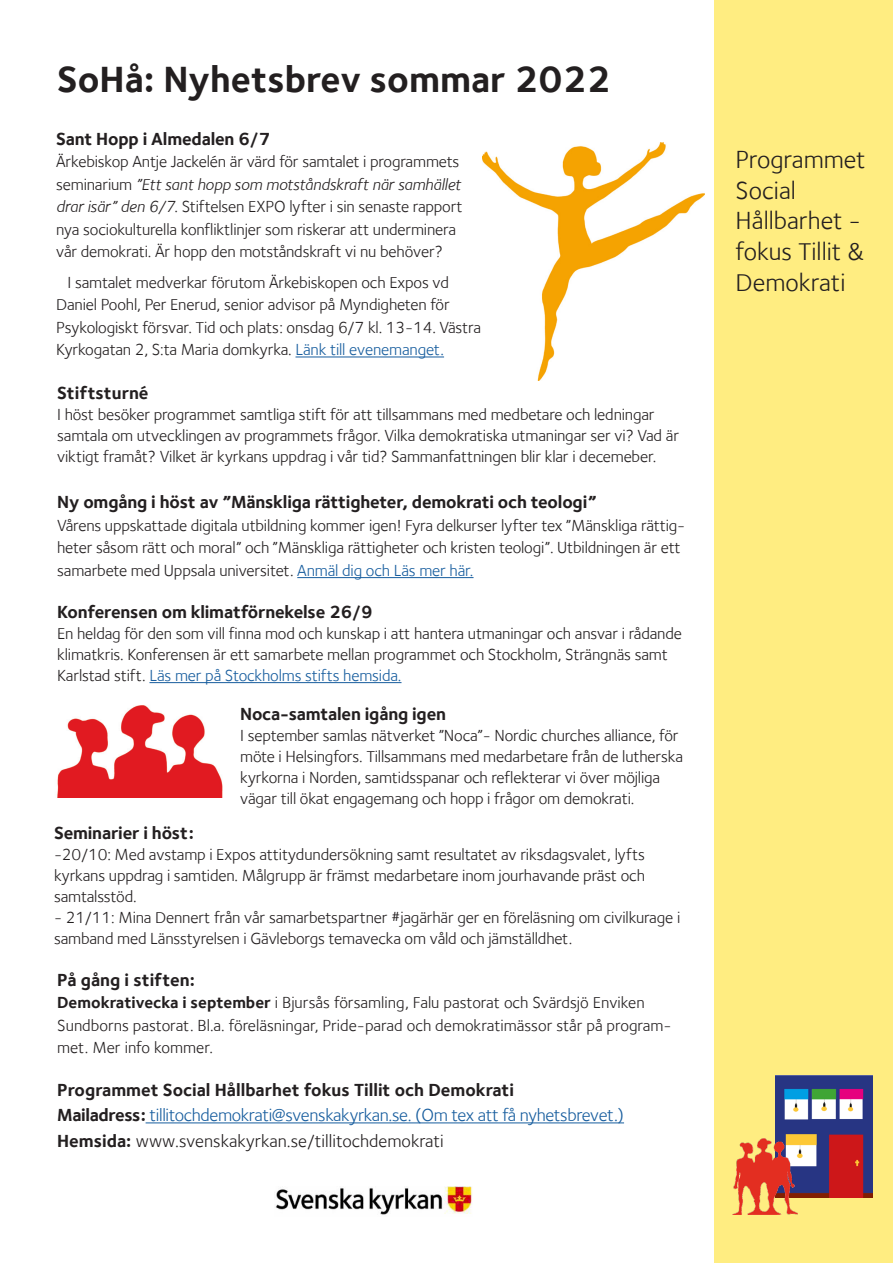
<style>
.page{position:relative;width:893px;height:1263px;background:#fff}
.page>*{position:absolute;margin:0;border:0;box-sizing:border-box;transform-origin:0 0}
.t1{font:700 37.5px "Foundry Sterling";color:#231f20}
.t2{font:25.5px/30.6px "Foundry Sterling";color:#231f20}
.t3{font:700 18px/25.5px "Foundry Sterling";letter-spacing:-.01em;color:#231f20}
.t4{font:16.5px/22.5px "Foundry Sterling";letter-spacing:-.01em;color:#231f20}
.s1{font-style:italic}
.s2{color:#175d9e}
.s3{font-weight:700}
.s4{font-weight:400;color:#175d9e}
.s5{font-weight:400}
</style>
<div class="page">
<img style="left:482px;top:142px;width:222px;height:238px">
<hr style="left:297px;top:577px;width:177px;height:1px;background:#175d9e">
<hr style="left:149px;top:682px;width:252px;height:1px;background:#175d9e">
<div style="left:714px;top:0;width:179px;height:1263px;background:#ffed81"></div>
<img style="left:275px;top:1186px;width:197px;height:29px">
<img style="left:776px;top:1075px;width:96px;height:122px">
<img style="left:733px;top:1138px;width:65px;height:76px">
<hr style="left:146px;top:1122px;width:478px;height:1px;background:#175d9e">
<hr style="left:295px;top:357px;width:149px;height:1px;background:#175d9e">
<img style="left:57px;top:705px;width:166px;height:93px">
<p class="t1" style="left:57px;top:57px;width:555px">SoHå: Nyhetsbrev sommar 2022</p>
<p class="t3" style="left:56px;top:126px;width:216px">Sant Hopp i Almedalen 6/7</p>
<p class="t4" style="left:56px;top:150px;width:408px">Ärkebiskop Antje Jackelén är värd för samtalet i programmets seminarium <span class="s1">”Ett sant hopp som motståndskraft när samhället drar isär” den 6/7.</span> Stiftelsen EXPO lyfter i sin senaste rapport nya sociokulturella konfliktlinjer som riskerar att underminera vår demokrati. Är hopp den motståndskraft vi nu behöver?</p>
<p class="t4" style="left:56px;top:271px;width:426px;text-indent:11px">I samtalet medverkar förutom Ärkebiskopen och Expos vd Daniel Poohl, Per Enerud, senior advisor på Myndigheten för Psykologiskt försvar. Tid och plats: onsdag 6/7 kl. 13-14. Västra Kyrkogatan 2, S:ta Maria domkyrka. <span class="s2">Länk till evenemanget.</span></p>
<p class="t3" style="left:57px;top:380px;width:93px">Stiftsturné</p>
<p class="t4" style="left:57px;top:404px;width:623px;line-height:21px">I höst besöker programmet samtliga stift för att tillsammans med medbetare och ledningar samtala om utvecklingen av programmets frågor. Vilka demokratiska utmaningar ser vi? Vad är viktigt framåt? Vilket är kyrkans uppdrag i vår tid? Sammanfattningen blir klar i decemeber.</p>
<p class="t3" style="left:57px;top:489px;width:541px">Ny omgång i höst av ”Mänskliga rättigheter, demokrati och teologi”</p>
<p class="t4" style="left:57px;top:514px;width:630px">Vårens uppskattade digitala utbildning kommer igen! Fyra delkurser lyfter tex ”Mänskliga rättig&shy;heter såsom rätt och moral” och ”Mänskliga rättigheter och kristen teologi”. Utbildningen är ett samarbete med Uppsala universitet. <span class="s2">Anmäl dig och Läs mer här.</span></p>
<p class="t3" style="left:57px;top:599px;width:317px">Konferensen om klimatförnekelse 26/9</p>
<p class="t4" style="left:57px;top:623px;width:626px;line-height:21px">En heldag för den som vill finna mod och kunskap i att hantera utmaningar och ansvar i rådande klimatkris. Konferensen är ett samarbete mellan programmet och Stockholm, Strängnäs samt<br>Karlstad stift. <span class="s2">Läs mer på Stockholms stifts hemsida.</span></p>
<p class="t3" style="left:240px;top:701px;width:207px">Noca-samtalen igång igen</p>
<p class="t4" style="left:240px;top:725px;width:444px;line-height:21px">I september samlas nätverket ”Noca”- Nordic churches alliance, för möte i Helsingfors. Tillsammans med medarbetare från de lutherska kyrkorna i Norden, samtidsspanar och reflekterar vi över möjliga vägar till ökat engagemang och hopp i frågor om demokrati.</p>
<p class="t3" style="left:54px;top:820px;width:141px">Seminarier i höst:</p>
<p class="t4" style="left:54px;top:844px;width:592px;line-height:21px;text-align:justify">-20/10: Med avstamp i Expos attitydundersökning samt resultatet av riksdagsvalet, lyfts kyrkans uppdrag i samtiden. Målgrupp är främst medarbetare inom jourhavande präst och samtalsstöd.</p>
<p class="t4" style="left:54px;top:907px;width:628px;line-height:21px">- 21/11: Mina Dennert från vår samarbetspartner #jagärhär ger en föreläsning om civilkurage i samband med Länsstyrelsen i Gävleborgs temavecka om våld och jämställdhet.</p>
<p class="t3" style="left:57px;top:967px;width:139px">På gång i stiften:</p>
<p class="t4" style="left:57px;top:991px;width:616px"><span class="s3">Demokrativecka i september</span> i Bjursås församling, Falu pastorat och Svärdsjö Enviken<br>Sundborns pastorat. Bl.a. föreläsningar, Pride-parad och demokratimässor står på program&shy;met. Mer info kommer.</p>
<p class="t3" style="left:57px;top:1076px;width:568px">Programmet Social Hållbarhet fokus Tillit och Demokrati<br>Mailadress: <span class="s4">tillitochdemokrati@svenskakyrkan.se. (Om tex att få nyhetsbrevet.)<br></span>Hemsida: <span class="s5">www.svenskakyrkan.se/tillitochdemokrati</span></p>
<p class="t2" style="left:736px;top:144px;width:132px">Programmet<br>Social<br>Hållbarhet - fokus Tillit &amp;<br>Demokrati</p>
</div>
